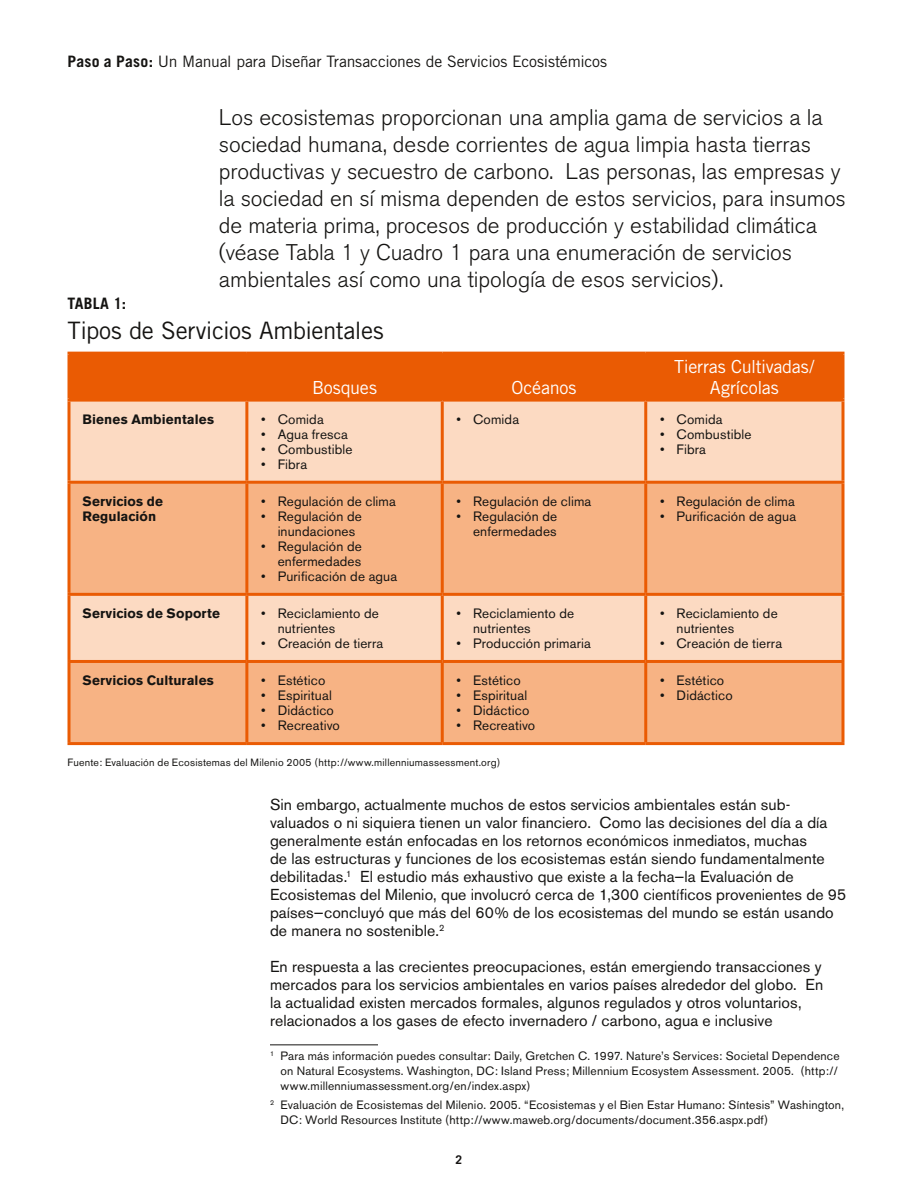
<style>
.page{position:relative;width:918px;height:1188px;background:#fff}
.page>*{position:absolute;margin:0;border:0;box-sizing:border-box;transform-origin:0 0}
.t1{font:24px "Trade Gothic";letter-spacing:-.02em;color:#151412}
.t2{font:300 22.5px/27px "Akzidenz Grotesk BE";letter-spacing:-.005em;color:#151412}
.t3{font:18px/21px "Trade Gothic";letter-spacing:-.015em;color:#fff;text-align:center}
.t4{font:15.75px/18px "Akzidenz Grotesk BE";letter-spacing:.005em;color:#151412}
.t5{font:15.75px "Trade Gothic";letter-spacing:-.01em;color:#151412}
.t6{font:700 15.75px "Trade Gothic";letter-spacing:.01em;color:#151412}
.t7{font:13.5px/15px "Akzidenz Grotesk BE";letter-spacing:.015em;color:#151412}
.t8{font:700 13.5px/15px "Akzidenz Grotesk BE";letter-spacing:.01em;color:#151412}
.t9{font:12px/15px "Akzidenz Grotesk BE";letter-spacing:.015em;color:#151412}
.t10{font:700 12px "Trade Gothic";color:#151312}
.t11{font:10.5px "Akzidenz Grotesk BE";letter-spacing:.02em;color:#151412}
.s1{font-weight:700}
</style>
<div class="page">
<hr style="left:270px;top:1044px;width:108px;height:1px;background:#151412">
<div style="left:70px;top:355px;width:772px;height:44px;background:#ea5b03"></div>
<div style="left:70px;top:402px;width:772px;height:79px;background:#fcdac2"></div>
<svg style="left:70px;top:484px;width:772px;height:258px;fill:#f7b384"></svg>
<hr style="left:68px;top:402px;width:2px;height:79px;background:#ea5b03">
<hr style="left:245px;top:402px;width:3px;height:79px;background:#ea5b03">
<hr style="left:441px;top:402px;width:3px;height:79px;background:#ea5b03">
<hr style="left:644px;top:402px;width:3px;height:79px;background:#ea5b03">
<hr style="left:842px;top:402px;width:2px;height:79px;background:#ea5b03">
<hr style="left:68px;top:481px;width:179px;height:3px;background:#ea5b03">
<hr style="left:68px;top:484px;width:2px;height:109px;background:#ea5b03">
<hr style="left:247px;top:481px;width:195px;height:3px;background:#ea5b03">
<hr style="left:245px;top:484px;width:3px;height:109px;background:#ea5b03">
<hr style="left:442px;top:481px;width:204px;height:3px;background:#ea5b03">
<hr style="left:441px;top:484px;width:3px;height:109px;background:#ea5b03">
<hr style="left:646px;top:481px;width:199px;height:3px;background:#ea5b03">
<hr style="left:644px;top:484px;width:3px;height:109px;background:#ea5b03">
<hr style="left:842px;top:484px;width:2px;height:109px;background:#ea5b03">
<hr style="left:68px;top:593px;width:179px;height:3px;background:#ea5b03">
<hr style="left:68px;top:596px;width:2px;height:64px;background:#ea5b03">
<hr style="left:247px;top:593px;width:195px;height:3px;background:#ea5b03">
<hr style="left:245px;top:596px;width:3px;height:64px;background:#ea5b03">
<hr style="left:442px;top:593px;width:204px;height:3px;background:#ea5b03">
<hr style="left:441px;top:596px;width:3px;height:64px;background:#ea5b03">
<hr style="left:646px;top:593px;width:199px;height:3px;background:#ea5b03">
<hr style="left:644px;top:596px;width:3px;height:64px;background:#ea5b03">
<hr style="left:842px;top:596px;width:2px;height:64px;background:#ea5b03">
<hr style="left:68px;top:660px;width:179px;height:3px;background:#ea5b03">
<hr style="left:68px;top:663px;width:2px;height:79px;background:#ea5b03">
<hr style="left:247px;top:660px;width:195px;height:3px;background:#ea5b03">
<hr style="left:245px;top:663px;width:3px;height:79px;background:#ea5b03">
<hr style="left:442px;top:660px;width:204px;height:3px;background:#ea5b03">
<hr style="left:441px;top:663px;width:3px;height:79px;background:#ea5b03">
<hr style="left:646px;top:660px;width:199px;height:3px;background:#ea5b03">
<hr style="left:644px;top:663px;width:3px;height:79px;background:#ea5b03">
<hr style="left:842px;top:663px;width:2px;height:79px;background:#ea5b03">
<hr style="left:68px;top:742px;width:179px;height:3px;background:#ea5b03">
<hr style="left:247px;top:742px;width:195px;height:3px;background:#ea5b03">
<hr style="left:442px;top:742px;width:204px;height:3px;background:#ea5b03">
<hr style="left:646px;top:742px;width:199px;height:3px;background:#ea5b03">
<hr style="left:68px;top:352px;width:179px;height:3px;background:#ea5b03">
<hr style="left:68px;top:355px;width:2px;height:44px;background:#ea5b03">
<hr style="left:247px;top:352px;width:195px;height:3px;background:#ea5b03">
<hr style="left:245px;top:355px;width:3px;height:44px;background:#ea5b03">
<hr style="left:442px;top:352px;width:204px;height:3px;background:#ea5b03">
<hr style="left:441px;top:355px;width:3px;height:44px;background:#ea5b03">
<hr style="left:646px;top:352px;width:199px;height:3px;background:#ea5b03">
<hr style="left:644px;top:355px;width:3px;height:44px;background:#ea5b03">
<hr style="left:842px;top:355px;width:2px;height:44px;background:#ea5b03">
<hr style="left:68px;top:399px;width:179px;height:3px;background:#ea5b03">
<hr style="left:247px;top:399px;width:195px;height:3px;background:#ea5b03">
<hr style="left:442px;top:399px;width:204px;height:3px;background:#ea5b03">
<hr style="left:646px;top:399px;width:199px;height:3px;background:#ea5b03">
<p class="t5" style="left:68px;top:52px;width:541px"><span class="s1">Paso a Paso:</span> Un Manual para Diseñar Transacciones de Servicios Ecosistémicos</p>
<p class="t2" style="left:219px;top:104px;width:628px">Los ecosistemas proporcionan una amplia gama de servicios a la sociedad humana, desde corrientes de agua limpia hasta tierras productivas y secuestro de carbono. Las personas, las empresas y la sociedad en sí misma dependen de estos servicios, para insumos de materia prima, procesos de producción y estabilidad climática (véase Tabla 1 y Cuadro 1 para una enumeración de servicios ambientales así como una tipología de esos servicios).</p>
<p class="t6" style="left:68px;top:294px;width:60px">TABLA 1:</p>
<h1 class="t1" style="left:67px;top:316px;width:318px">Tipos de Servicios Ambientales</h1>
<p class="t3" style="left:312px;top:377px;width:66px">Bosques</p>
<p class="t3" style="left:512px;top:377px;width:66px">Océanos</p>
<p class="t3" style="left:674px;top:356px;width:142px">Tierras Cultivadas/<br>Agrícolas</p>
<p class="t8" style="left:83px;top:412px;width:133px">Bienes Ambientales</p>
<p class="t7" style="left:261px;top:412px;width:64px">• Comida</p>
<p class="t7" style="left:261px;top:427px;width:88px">• Agua fresca</p>
<p class="t7" style="left:261px;top:442px;width:93px">• Combustible</p>
<p class="t7" style="left:261px;top:457px;width:47px">• Fibra</p>
<p class="t8" style="left:83px;top:494px;width:82px">Servicios de<br>Regulación</p>
<p class="t7" style="left:261px;top:494px;width:136px">• Regulación de clima</p>
<p class="t7" style="left:278px;top:509px;width:86px;text-indent:-16px">• Regulación de inundaciones</p>
<p class="t7" style="left:261px;top:539px;width:102px;text-align:right">• Regulación de enfermedades</p>
<p class="t7" style="left:261px;top:569px;width:138px">• Purificación de agua</p>
<p class="t8" style="left:83px;top:606px;width:139px">Servicios de Soporte</p>
<p class="t7" style="left:278px;top:606px;width:103px;text-indent:-16px">• Reciclamiento de nutrientes</p>
<p class="t7" style="left:261px;top:636px;width:124px">• Creación de tierra</p>
<p class="t8" style="left:83px;top:673px;width:133px">Servicios Culturales</p>
<p class="t7" style="left:261px;top:673px;width:66px">• Estético</p>
<p class="t7" style="left:261px;top:688px;width:72px">• Espiritual</p>
<p class="t7" style="left:261px;top:703px;width:74px">• Didáctico</p>
<p class="t7" style="left:261px;top:718px;width:80px">• Recreativo</p>
<p class="t7" style="left:457px;top:412px;width:64px">• Comida</p>
<p class="t7" style="left:660px;top:412px;width:64px">• Comida</p>
<p class="t7" style="left:660px;top:427px;width:93px">• Combustible</p>
<p class="t7" style="left:660px;top:442px;width:47px">• Fibra</p>
<p class="t7" style="left:457px;top:494px;width:136px">• Regulación de clima</p>
<p class="t7" style="left:457px;top:509px;width:102px;text-align:right">• Regulación de enfermedades</p>
<p class="t7" style="left:473px;top:606px;width:103px;text-indent:-16px">• Reciclamiento de nutrientes</p>
<p class="t7" style="left:457px;top:636px;width:136px">• Producción primaria</p>
<p class="t7" style="left:457px;top:673px;width:66px">• Estético</p>
<p class="t7" style="left:457px;top:688px;width:72px">• Espiritual</p>
<p class="t7" style="left:457px;top:703px;width:74px">• Didáctico</p>
<p class="t7" style="left:457px;top:718px;width:80px">• Recreativo</p>
<p class="t7" style="left:660px;top:494px;width:136px">• Regulación de clima</p>
<p class="t7" style="left:660px;top:509px;width:138px">• Purificación de agua</p>
<p class="t7" style="left:677px;top:606px;width:103px;text-indent:-16px">• Reciclamiento de nutrientes</p>
<p class="t7" style="left:660px;top:636px;width:124px">• Creación de tierra</p>
<p class="t7" style="left:660px;top:673px;width:66px">• Estético</p>
<p class="t7" style="left:660px;top:688px;width:74px">• Didáctico</p>
<p class="t11" style="left:68px;top:756px;width:434px">Fuente: Evaluación de Ecosistemas del Milenio 2005 (http://www.millenniumassessment.org)</p>
<p class="t4" style="left:270px;top:796px;width:578px">Sin embargo, actualmente muchos de estos servicios ambientales están sub&shy;valuados o ni siquiera tienen un valor financiero. Como las decisiones del día a día generalmente están enfocadas en los retornos económicos inmediatos, muchas<br>de las estructuras y funciones de los ecosistemas están siendo fundamentalmente debilitadas.<sup>1</sup> El estudio más exhaustivo que existe a la fecha—la Evaluación de Ecosistemas del Milenio, que involucró cerca de 1,300 científicos provenientes de 95 países—concluyó que más del 60% de los ecosistemas del mundo se están usando de manera no sostenible.<sup>2</sup></p>
<p class="t4" style="left:270px;top:958px;width:555px">En respuesta a las crecientes preocupaciones, están emergiendo transacciones y mercados para los servicios ambientales en varios países alrededor del globo. En la actualidad existen mercados formales, algunos regulados y otros voluntarios, relacionados a los gases de efecto invernadero / carbono, agua e inclusive</p>
<p class="t9" style="left:280px;top:1048px;width:561px;text-indent:-10px"><sup>1</sup> Para más información puedes consultar: Daily, Gretchen C. 1997. Nature’s Services: Societal Dependence on Natural Ecosystems. Washington, DC: Island Press; Millennium Ecosystem Assessment. 2005. (http:// www.millenniumassessment.org/en/index.aspx)</p>
<p class="t9" style="left:280px;top:1098px;width:565px;text-indent:-10px"><sup>2</sup> Evaluación de Ecosistemas del Milenio. 2005. “Ecosistemas y el Bien Estar Humano: Síntesis” Washington,<br>DC: World Resources Institute (http://www.maweb.org/documents/document.356.aspx.pdf)</p>
<p class="t10" style="left:456px;top:1152px;width:8px">2</p>
</div>
